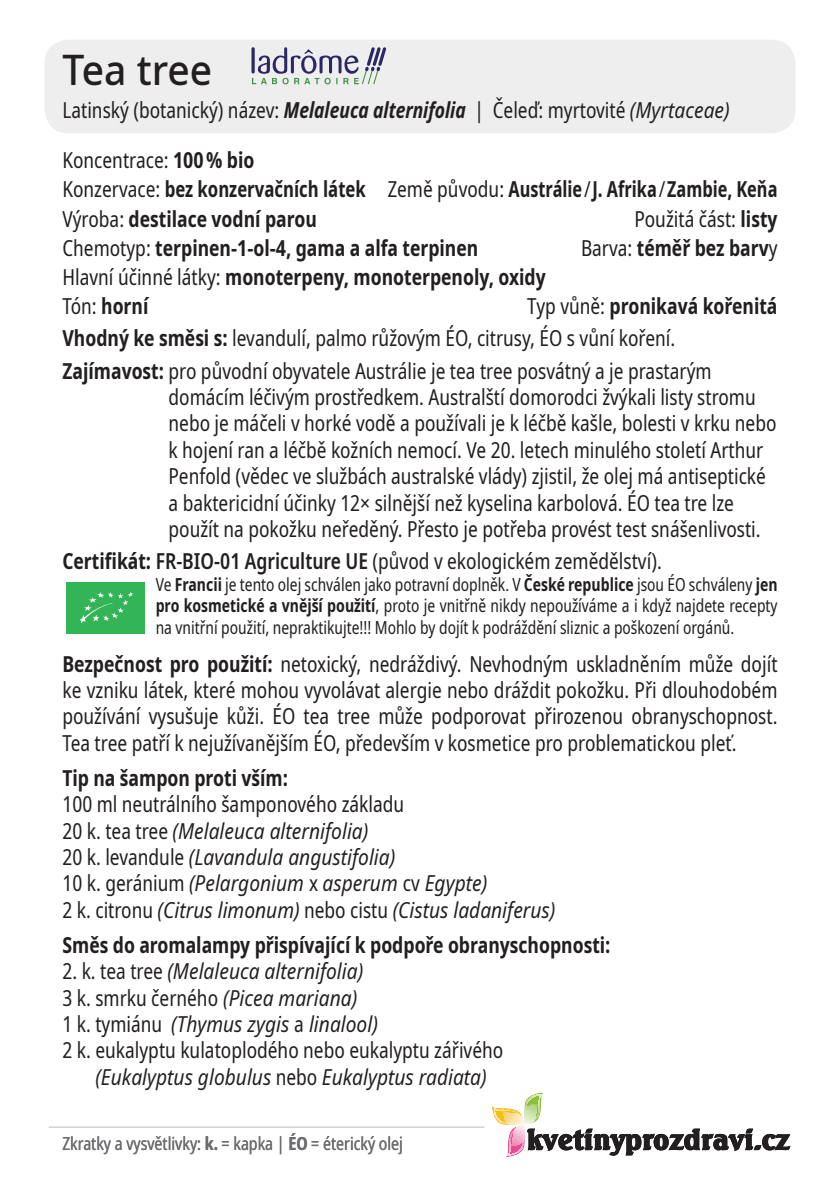
<style>
.page{position:relative;width:840px;height:1191px;background:#fff}
.page>*{position:absolute;margin:0;border:0;box-sizing:border-box;transform-origin:0 0}
.t1{font:500 42px "Noto Sans";color:#231f20;scale:.93 1}
.t2{font:semi-condensed 22px/26.4px "Noto Sans";color:#231f20;scale:.87 1}
.t3{font:700 semi-condensed 22px/29.2px "Noto Sans";color:#231f20;scale:.87 1}
.t4{font:italic 22px/26.4px "Noto Sans";color:#231f20;scale:.87 1}
.t5{font:semi-condensed 18px/21.6px "Noto Sans";color:#231f20;text-align:justify;scale:.85 1}
.t6{font:semi-condensed 18px "Noto Sans";color:#6c6d70;scale:.87 1}
.s1{font-weight:700;font-style:italic}
.s2{font-style:italic;font-stretch:normal}
.s3{font-weight:400}
.s4{font-weight:700}
.s5{font-weight:600}
.s6{font-style:normal;font-stretch:semi-condensed}
</style>
<div class="page">
<div style="left:45px;top:40px;width:750px;height:93px;background:#eeeeef;border-radius:24px"></div>
<svg style="left:492px;top:1093px;width:297px;height:63px"></svg>
<hr style="left:49px;top:1126px;width:435px;height:1px;background:#cfd0d2">
<div style="left:67px;top:582px;width:78px;height:52px;background:#32b457"></div>
<svg style="left:79px;top:592px;width:54px;height:31px"></svg>
<svg style="left:251px;top:47px;width:135px;height:37px"></svg>
<h1 class="t1" style="left:62px;top:40px;width:162px">Tea tree</h1>
<p class="t2" style="left:62px;top:96px;width:768px">Latinský (botanický) název: <span class="s1">Melaleuca alternifolia</span> | Čeleď: myrtovité <span class="s2">(Myrtaceae)</span></p>
<p class="t3" style="left:62px;top:145px;width:823px"><span class="s3">Koncentrace:</span> 100 % bio<br><span class="s3">Konzervace:</span> bez konzervačních látek <span class="s3">Země původu:</span> Austrálie<span class="s3">/</span>J. Afrika<span class="s3">/</span>Zambie, Keňa<br><span class="s3">Výroba:</span> destilace vodní parou</p>
<p class="t2" style="left:634px;top:205px;width:166px">Použitá část: <span class="s4">listy</span></p>
<p class="t3" style="left:62px;top:233px;width:479px"><span class="s3">Chemotyp:</span> terpinen-1-ol-4, gama a alfa terpinen</p>
<p class="t3" style="left:580px;top:233px;width:227px"><span class="s3">Barva:</span> téměř bez barv<span class="s3">y</span></p>
<p class="t3" style="left:62px;top:262px;width:556px"><span class="s3">Hlavní účinné látky:</span> monoterpeny, monoterpenoly, oxidy<br><span class="s3">Tón:</span> horní</p>
<p class="t2" style="left:62px;top:290px;width:823px;line-height:32px;text-indent:464px">Typ vůně: <span class="s4">pronikavá kořenitá<br>Vhodný ke směsi s:</span> levandulí, palmo růžovým ÉO, citrusy, ÉO s vůní koření.<br><span class="s4">Zajímavost:</span> pro původní obyvatele Austrálie je tea tree posvátný a je prastarým</p>
<p class="t2" style="left:168px;top:383px;width:700px">domácím léčivým prostředkem. Australští domorodci žvýkali listy stromu nebo je máčeli v horké vodě a používali je k léčbě kašle, bolesti v krku nebo k hojení ran a léčbě kožních nemocí. Ve 20. letech minulého století Arthur Penfold (vědec ve službách australské vlády) zjistil, že olej má antiseptické a baktericidní účinky 12× silnější než kyselina karbolová. ÉO tea tre lze použít na pokožku neředěný. Přesto je potřeba provést test snášenlivosti.</p>
<p class="t2" style="left:62px;top:547px;width:690px"><span class="s4">Certifikát:</span> <span class="s5">FR-BIO-01 Agriculture UE</span> (původ v ekologickém zemědělství).</p>
<p class="t5" style="left:156px;top:573px;width:732px">Ve <span class="s4">Francii</span> je tento olej schválen jako potravní doplněk. V <span class="s4">České republice</span> jsou ÉO schváleny <span class="s4">jen pro kosmetické a vnější použití</span>, proto je vnitřně nikdy nepoužíváme a i když najdete recepty na vnitřní použití, nepraktikujte!!! Mohlo by dojít k podráždění sliznic a poškození orgánů.</p>
<p class="t2" style="left:62px;top:650px;width:823px;text-align:justify"><span class="s4">Bezpečnost pro použití:</span> netoxický, nedráždivý. Nevhodným uskladněním může dojít ke vzniku látek, které mohou vyvolávat alergie nebo dráždit pokožku. Při dlouhodobém používání vysušuje kůži. ÉO tea tree může podporovat přirozenou obranyschopnost.<br>Tea tree patří k nejužívanějším ÉO, především v kosmetice pro problematickou pleť.</p>
<p class="t3" style="left:62px;top:762px;width:261px">Tip na šampon proti vším:</p>
<p class="t4" style="left:62px;top:790px;width:568px"><span class="s6">100 ml neutrálního šamponového základu<br>20 k. tea tree</span> (Melaleuca alternifolia)<br><span class="s6">20 k. levandule</span> (Lavandula angustifolia)<br><span class="s6">10 k. geránium</span> (Pelargonium <span class="s6">x</span> asperum <span class="s6">cv</span> Egypte)<br><span class="s6">2 k. citronu</span> (Citrus limonum) <span class="s6">nebo cistu</span> (Cistus ladaniferus)</p>
<p class="t3" style="left:62px;top:929px;width:631px">Směs do aromalampy přispívající k podpoře obranyschopnosti:</p>
<p class="t4" style="left:62px;top:957px;width:347px"><span class="s6">2. k. tea tree</span> (Melaleuca alternifolia)</p>
<p class="t2" style="left:62px;top:983px;width:340px">3 k. smrku černého <span class="s2">(Picea mariana)</span></p>
<p class="t4" style="left:62px;top:1010px;width:364px"><span class="s6">1 k. tymiánu</span> (Thymus zygis <span class="s6">a</span> linalool)</p>
<p class="t2" style="left:62px;top:1036px;width:508px">2 k. eukalyptu kulatoplodého nebo eukalyptu zářivého</p>
<p class="t4" style="left:95px;top:1063px;width:451px">(Eukalyptus globulus <span class="s6">nebo</span> Eukalyptus radiata)</p>
<p class="t6" style="left:62px;top:1130px;width:393px">Zkratky a vysvětlivky: <span class="s4">k.</span> = kapka | <span class="s4">ÉO</span> = éterický olej</p>
</div>
